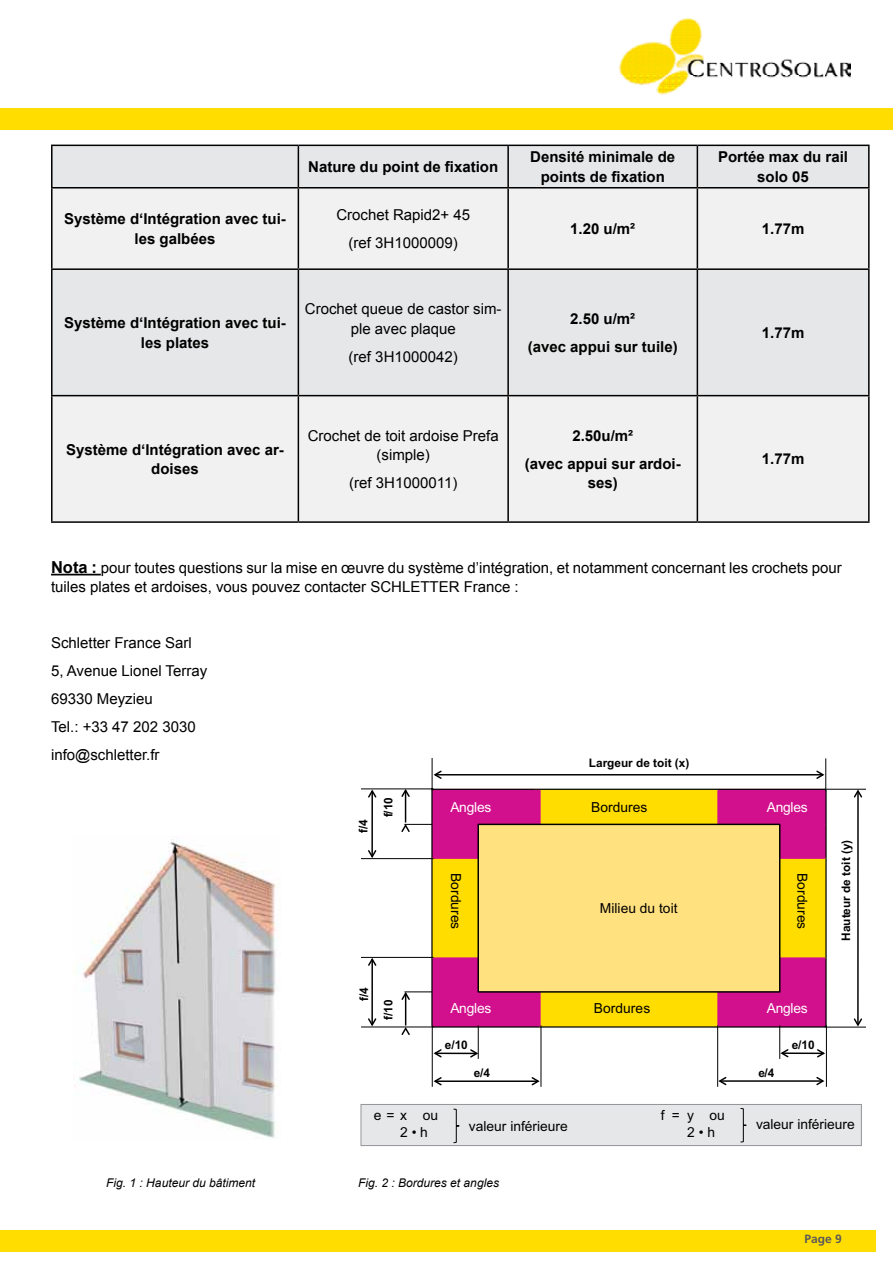
<style>
.page{position:relative;width:893px;height:1263px;background:#fff}
.page>*{position:absolute;margin:0;border:0;box-sizing:border-box;transform-origin:0 0}
.t1{font:15px/28px "Arial";color:#000;text-align:center}
.t2{font:700 15px/19.5px "Arial";color:#000;text-align:center}
.t3{font:13.8px/16.5px "Arial";color:#000}
.t4{font:13.8px "Arial";letter-spacing:-.02em;color:#fff}
.t5{font:italic 12px "Arial";color:#000}
.t6{font:700 12px "Frutiger LT";color:#58595b}
.t7{font:700 11.85px "Arial";color:#000}
.s1{font-weight:700;font-size:16.5px}
</style>
<div class="page">
<div style="left:0;top:1230px;width:876px;height:21px;background:#fd0"></div>
<div style="left:0;top:108px;width:893px;height:22px;background:#fd0"></div>
<img style="left:618px;top:17px;width:232px;height:78px">
<img style="left:74px;top:839px;width:207px;height:300px">
<div style="left:361px;top:1104px;width:500px;height:41px;background:#e6e7e8"></div>
<div style="left:360px;top:1104px;width:502px;height:42px;border:1px solid #939598"></div>
<div style="left:533px;top:790px;width:186px;height:35px;background:#fd0;border:2px solid #fd0"></div>
<div style="left:539px;top:991px;width:180px;height:35px;background:#fd0"></div>
<div style="left:779px;top:857px;width:46px;height:102px;background:#fd0;border:2px solid #fd0"></div>
<div style="left:717px;top:790px;width:108px;height:35px;background:#d20f8c;border:2px solid #d20f8c"></div>
<div style="left:779px;top:823px;width:46px;height:36px;background:#d20f8c;border:2px solid #d20f8c"></div>
<div style="left:779px;top:957px;width:46px;height:36px;background:#d20f8c;border:2px solid #d20f8c"></div>
<div style="left:717px;top:991px;width:108px;height:35px;background:#d20f8c"></div>
<div style="left:433px;top:857px;width:46px;height:102px;background:#fd0"></div>
<div style="left:433px;top:790px;width:108px;height:35px;background:#d20f8c;border:2px solid #d20f8c"></div>
<div style="left:433px;top:823px;width:46px;height:36px;background:#d20f8c;border:2px solid #d20f8c"></div>
<div style="left:433px;top:991px;width:108px;height:35px;background:#d20f8c"></div>
<div style="left:433px;top:957px;width:46px;height:36px;background:#d20f8c;border:2px solid #d20f8c"></div>
<div style="left:477px;top:824px;width:303px;height:169px;background:#ffe180;border:1px solid #000"></div>
<hr style="left:824px;top:789px;width:42px;height:1px;background:#000">
<hr style="left:824px;top:1027px;width:42px;height:1px;background:#000">
<svg style="left:852px;top:788px;width:11px;height:240px"></svg>
<hr style="left:825px;top:758px;width:1px;height:33px;background:#000">
<hr style="left:432px;top:758px;width:1px;height:33px;background:#000">
<hr style="left:361px;top:788px;width:73px;height:1px;background:#000">
<hr style="left:361px;top:1026px;width:73px;height:1px;background:#000">
<svg style="left:367px;top:788px;width:11px;height:70px"></svg>
<hr style="left:361px;top:858px;width:73px;height:1px;background:#000">
<hr style="left:361px;top:957px;width:73px;height:1px;background:#000">
<svg style="left:367px;top:956px;width:11px;height:72px"></svg>
<svg style="left:400px;top:990px;width:32px;height:46px"></svg>
<svg style="left:400px;top:787px;width:32px;height:46px"></svg>
<svg style="left:432px;top:769px;width:394px;height:11px"></svg>
<hr style="left:432px;top:1025px;width:1px;height:62px;background:#000">
<hr style="left:541px;top:1025px;width:1px;height:62px;background:#000">
<hr style="left:717px;top:1025px;width:1px;height:62px;background:#000">
<hr style="left:826px;top:1025px;width:1px;height:62px;background:#000">
<hr style="left:478px;top:1025px;width:1px;height:34px;background:#000">
<hr style="left:779px;top:1025px;width:1px;height:34px;background:#000">
<svg style="left:432px;top:1048px;width:47px;height:11px"></svg>
<svg style="left:779px;top:1048px;width:47px;height:11px"></svg>
<svg style="left:432px;top:1076px;width:109px;height:11px"></svg>
<svg style="left:717px;top:1075px;width:109px;height:11px"></svg>
<svg style="left:453px;top:1108px;width:294px;height:35px"></svg>
<hr style="left:51px;top:574px;width:50px;height:1px;background:#000">
<div style="left:53px;top:146px;width:815px;height:41px;background:#e6e7e8"></div>
<svg style="left:53px;top:188px;width:815px;height:333px;fill:#f1f1f2"></svg>
<hr style="left:51px;top:145px;width:247px;height:1px;background:#000">
<hr style="left:51px;top:146px;width:2px;height:41px;background:#000">
<hr style="left:298px;top:145px;width:210px;height:1px;background:#000">
<hr style="left:298px;top:146px;width:1px;height:41px;background:#000">
<hr style="left:508px;top:145px;width:189px;height:1px;background:#000">
<hr style="left:507px;top:146px;width:2px;height:41px;background:#000">
<hr style="left:697px;top:145px;width:173px;height:1px;background:#000">
<hr style="left:697px;top:146px;width:1px;height:41px;background:#000">
<hr style="left:868px;top:146px;width:2px;height:41px;background:#000">
<hr style="left:51px;top:187px;width:247px;height:1px;background:#000">
<hr style="left:51px;top:188px;width:2px;height:80px;background:#000">
<hr style="left:298px;top:187px;width:210px;height:1px;background:#000">
<hr style="left:298px;top:188px;width:1px;height:80px;background:#000">
<hr style="left:508px;top:187px;width:189px;height:1px;background:#000">
<hr style="left:507px;top:188px;width:2px;height:80px;background:#000">
<hr style="left:697px;top:187px;width:173px;height:1px;background:#000">
<hr style="left:697px;top:188px;width:1px;height:80px;background:#000">
<hr style="left:868px;top:188px;width:2px;height:80px;background:#000">
<hr style="left:51px;top:268px;width:247px;height:2px;background:#000">
<hr style="left:51px;top:270px;width:2px;height:125px;background:#000">
<hr style="left:298px;top:268px;width:210px;height:2px;background:#000">
<hr style="left:298px;top:270px;width:1px;height:125px;background:#000">
<hr style="left:508px;top:268px;width:189px;height:2px;background:#000">
<hr style="left:507px;top:270px;width:2px;height:125px;background:#000">
<hr style="left:697px;top:268px;width:173px;height:2px;background:#000">
<hr style="left:697px;top:270px;width:1px;height:125px;background:#000">
<hr style="left:868px;top:270px;width:2px;height:125px;background:#000">
<hr style="left:51px;top:395px;width:247px;height:1px;background:#000">
<hr style="left:51px;top:396px;width:2px;height:125px;background:#000">
<hr style="left:298px;top:395px;width:210px;height:1px;background:#000">
<hr style="left:298px;top:396px;width:1px;height:125px;background:#000">
<hr style="left:508px;top:395px;width:189px;height:1px;background:#000">
<hr style="left:507px;top:396px;width:2px;height:125px;background:#000">
<hr style="left:697px;top:395px;width:173px;height:1px;background:#000">
<hr style="left:697px;top:396px;width:1px;height:125px;background:#000">
<hr style="left:868px;top:396px;width:2px;height:125px;background:#000">
<hr style="left:51px;top:521px;width:247px;height:2px;background:#000">
<hr style="left:298px;top:521px;width:210px;height:2px;background:#000">
<hr style="left:508px;top:521px;width:189px;height:2px;background:#000">
<hr style="left:697px;top:521px;width:173px;height:2px;background:#000">
<p class="t2" style="left:308px;top:157px;width:192px">Nature du point de fixation</p>
<p class="t2" style="left:530px;top:148px;width:147px">Densité minimale de points de fixation</p>
<p class="t2" style="left:718px;top:148px;width:132px">Portée max du rail solo 05</p>
<p class="t2" style="left:64px;top:210px;width:223px">Système d‘Intégration avec tui&shy;les galbées</p>
<p class="t1" style="left:336px;top:201px;width:135px">Crochet Rapid2+ 45 (ref 3H1000009)</p>
<p class="t2" style="left:64px;top:314px;width:223px">Système d‘Intégration avec tui&shy;les plates</p>
<p class="t1" style="left:305px;top:299px;width:198px;line-height:19.5px">Crochet queue de castor sim&shy;ple avec plaque</p>
<p class="t1" style="left:349px;top:342px;width:111px">(ref 3H1000042)</p>
<p class="t2" style="left:570px;top:219px;width:67px">1.20 u/m²</p>
<p class="t2" style="left:762px;top:219px;width:44px">1.77m</p>
<p class="t2" style="left:528px;top:305px;width:152px;line-height:28px">2.50 u/m²<br>(avec appui sur tuile)</p>
<p class="t2" style="left:762px;top:323px;width:44px">1.77m</p>
<p class="t2" style="left:66px;top:440px;width:219px">Système d‘Intégration avec ar&shy;doises</p>
<p class="t1" style="left:308px;top:426px;width:192px;line-height:19.5px">Crochet de toit ardoise Prefa (simple)</p>
<p class="t1" style="left:349px;top:469px;width:110px">(ref 3H1000011)</p>
<p class="t2" style="left:525px;top:422px;width:157px;line-height:28px">2.50u/m²<br>(avec appui sur ardoi-</p>
<p class="t2" style="left:588px;top:474px;width:32px">ses)</p>
<p class="t2" style="left:762px;top:450px;width:44px">1.77m</p>
<p class="t1" style="left:51px;top:558px;width:792px;line-height:19.5px;text-align:left"><span class="s1">Nota :</span> pour toutes questions sur la mise en œuvre du système d’intégration, et notamment concernant les crochets pour tuiles plates et ardoises, vous pouvez contacter SCHLETTER France :</p>
<p class="t1" style="left:51px;top:629px;width:158px;text-align:left">Schletter France Sarl<br>5, Avenue Lionel Terray<br>69330 Meyzieu<br>Tel.: +33 47 202 3030 info@schletter.fr</p>
<p class="t7" style="left:355px;top:833px;width:15px;rotate:-90deg">f/4</p>
<p class="t7" style="left:380px;top:817px;width:22px;rotate:-90deg">f/10</p>
<p class="t7" style="left:356px;top:1001px;width:15px;rotate:-90deg">f/4</p>
<p class="t7" style="left:380px;top:1020px;width:22px;rotate:-90deg">f/10</p>
<p class="t7" style="left:589px;top:755px;width:102px">Largeur de toit (x)</p>
<p class="t4" style="left:450px;top:798px;width:43px">Angles</p>
<p class="t3" style="left:591px;top:799px;width:58px">Bordures</p>
<p class="t4" style="left:767px;top:798px;width:43px">Angles</p>
<p class="t3" style="left:464px;top:873px;width:58px;rotate:90deg">Bordures</p>
<p class="t3" style="left:600px;top:900px;width:79px">Milieu du toit</p>
<p class="t3" style="left:600px;top:900px;width:63px">Dachmitte</p>
<p class="t3" style="left:810px;top:873px;width:58px;rotate:90deg">Bordures</p>
<p class="t4" style="left:450px;top:999px;width:43px">Angles</p>
<p class="t3" style="left:594px;top:1000px;width:58px">Bordures</p>
<p class="t4" style="left:767px;top:999px;width:43px">Angles</p>
<p class="t7" style="left:445px;top:1037px;width:24px">e/10</p>
<p class="t7" style="left:792px;top:1037px;width:24px">e/10</p>
<p class="t7" style="left:474px;top:1065px;width:18px">e/4</p>
<p class="t7" style="left:758px;top:1065px;width:17px">e/4</p>
<p class="t7" style="left:838px;top:941px;width:103px;rotate:-90deg">Hauteur de toit (y)</p>
<p class="t3" style="left:400px;top:1107px;width:39px;text-indent:-27px">e=x ou<br>2 • h</p>
<p class="t3" style="left:687px;top:1106px;width:39px;line-height:17.2px;text-indent:-27px">f = y ou<br>2 • h</p>
<p class="t3" style="left:469px;top:1118px;width:100px">valeur inférieure</p>
<p class="t3" style="left:756px;top:1116px;width:100px">valeur inférieure</p>
<p class="t5" style="left:106px;top:1175px;width:150px">Fig. 1 : Hauteur du bâtiment</p>
<p class="t5" style="left:358px;top:1175px;width:142px">Fig. 2 : Bordures et angles</p>
<p class="t6" style="left:805px;top:1232px;width:39px">Page 9</p>
</div>
